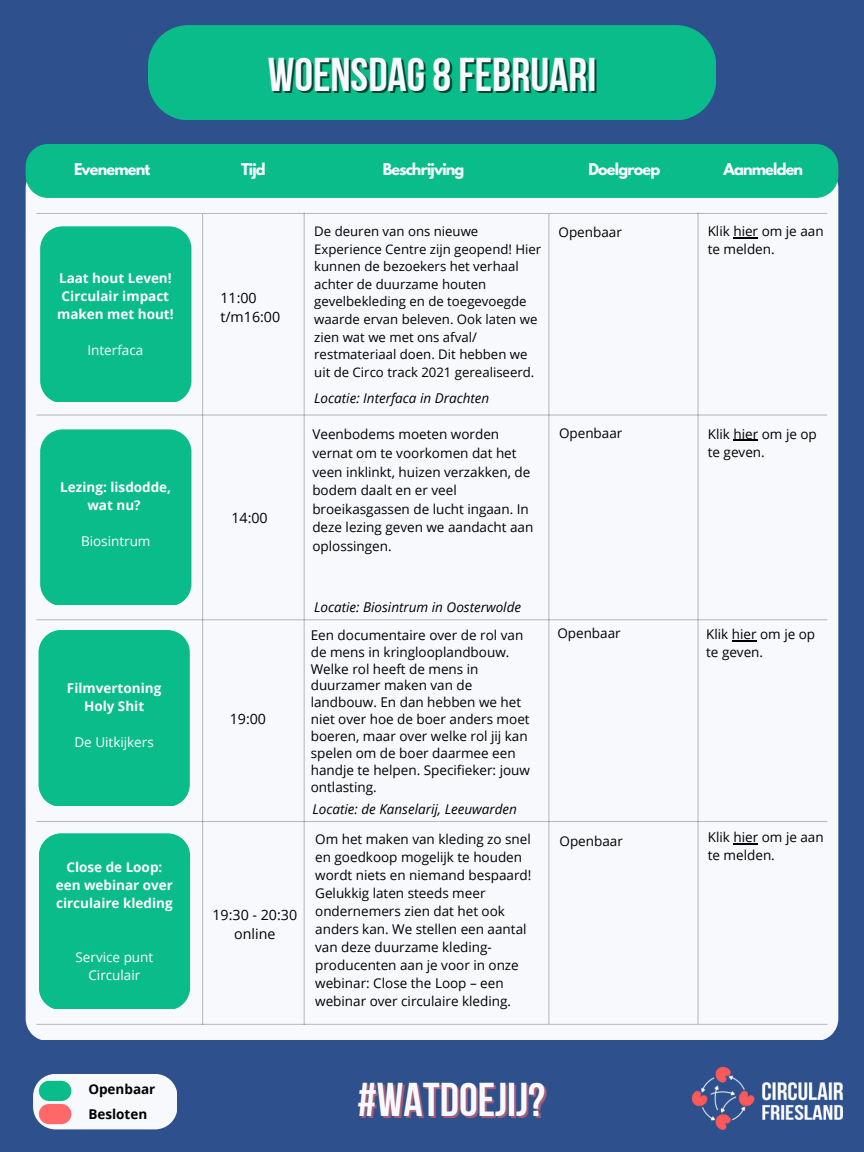
<style>
.page{position:relative;width:864px;height:1152px;background:#2e508d}
.page>*{position:absolute;margin:0;border:0;box-sizing:border-box;transform-origin:0 0}
.t1{font:47.25px "Bebas Neue Cyrillic";color:#f8f9fd}
.t2{font:700 14.4px "League Spartan";letter-spacing:-.055em;color:#f8f9fd}
.t3{font:14.25px/19.2px "Open Sans";color:#000;text-align:center}
.t4{font:13.5px/18px "Open Sans";color:#000}
.t5{font:700 13.5px/18px "Open Sans";color:#fff;text-align:center}
.t6{font:italic 13.5px "Open Sans";color:#000}
.t7{font:13.5px/18px "Open Sans";color:#fff;text-align:center}
.t8{font:700 13.5px/25.3px "Open Sans";color:#000}
.t9{font:13.2px/17.5px "Open Sans";color:#000}
</style>
<div class="page">
<img style="left:692px;top:1068px;width:150px;height:62px">
<div style="left:148px;top:25px;width:568px;height:94px;background:#09bc8a"></div>
<div style="left:26px;top:198px;width:812px;height:842px;background:#f8f9fd"></div>
<hr style="left:202px;top:214px;width:1px;height:811px;background:#000">
<hr style="left:304px;top:213px;width:1px;height:812px;background:#000">
<hr style="left:548px;top:214px;width:1px;height:810px;background:#000">
<hr style="left:36px;top:213px;width:791px;height:1px;background:#000">
<hr style="left:36px;top:619px;width:791px;height:1px;background:#000">
<hr style="left:697px;top:213px;width:2px;height:811px;background:#000">
<div style="left:26px;top:144px;width:812px;height:54px;background:#09bc8a"></div>
<hr style="left:36px;top:414px;width:791px;height:2px;background:#000">
<hr style="left:36px;top:821px;width:791px;height:1px;background:#000">
<hr style="left:36px;top:1024px;width:791px;height:1px;background:#000">
<svg style="left:33px;top:1074px;width:143px;height:55px"></svg>
<div style="left:49px;top:1081px;width:12px;height:20px;background:#09bc8a"></div>
<div style="left:49px;top:1104px;width:12px;height:20px;background:#ff6768"></div>
<div style="left:39px;top:833px;width:151px;height:176px;background:#09bc8a"></div>
<svg style="left:734px;top:843px;width:24px;height:1px"></svg>
<div style="left:40px;top:429px;width:151px;height:176px;background:#09bc8a"></div>
<svg style="left:734px;top:440px;width:24px;height:1px"></svg>
<hr style="left:733px;top:237px;width:25px;height:2px;background:#000">
<div style="left:39px;top:630px;width:151px;height:176px;background:#09bc8a"></div>
<svg style="left:732px;top:640px;width:25px;height:1px"></svg>
<div style="left:40px;top:226px;width:151px;height:176px;background:#09bc8a"></div>
<h1 class="t1" style="left:268px;top:56px;width:330px">WOENSDAG 8 FEBRUARI</h1>
<p class="t2" style="left:74px;top:162px;width:78px">Evenement</p>
<p class="t2" style="left:241px;top:162px;width:26px">Tijd</p>
<p class="t2" style="left:383px;top:162px;width:83px">Beschrijving</p>
<p class="t2" style="left:588px;top:162px;width:73px">Doelgroep</p>
<p class="t2" style="left:724px;top:162px;width:81px">Aanmelden</p>
<p class="t5" style="left:57px;top:269px;width:118px">Laat hout Leven!<br>Circulair impact maken met hout!</p>
<p class="t7" style="left:87px;top:341px;width:57px">Interfaca</p>
<p class="t5" style="left:60px;top:478px;width:112px">Lezing: lisdodde, wat nu?</p>
<p class="t7" style="left:81px;top:532px;width:71px">Biosintrum</p>
<p class="t5" style="left:67px;top:678px;width:96px">Filmvertoning<br>Holy Shit</p>
<p class="t7" style="left:74px;top:732px;width:81px">De Uitkijkers</p>
<p class="t5" style="left:56px;top:858px;width:119px">Close de Loop: een webinar over circulaire kleding</p>
<p class="t7" style="left:76px;top:948px;width:79px">Service punt<br>Circulair</p>
<p class="t8" style="left:88px;top:1076px;width:69px">Openbaar<br>Besloten</p>
<p class="t3" style="left:220px;top:288px;width:61px;text-align:left">11:00 t/m16:00</p>
<p class="t3" style="left:231px;top:508px;width:38px">14:00</p>
<p class="t9" style="left:314px;top:222px;width:229px">De deuren van ons nieuwe<br>Experience Centre zijn geopend! Hier kunnen de bezoekers het verhaal achter de duurzame houten gevelbekleding en de toegevoegde waarde ervan beleven. Ook laten we zien wat we met ons afval/ restmateriaal doen. Dit hebben we uit de Circo track 2021 gerealiseerd.</p>
<p class="t4" style="left:708px;top:222px;width:117px">Klik hier om je aan te melden.</p>
<p class="t6" style="left:314px;top:388px;width:177px">Locatie: Interfaca in Drachten</p>
<p class="t4" style="left:559px;top:223px;width:65px">Openbaar</p>
<p class="t4" style="left:312px;top:425px;width:222px;line-height:18.6px">Veenbodems moeten worden vernat om te voorkomen dat het veen inklinkt, huizen verzakken, de bodem daalt en er veel broeikasgassen de lucht ingaan. In deze lezing geven we aandacht aan oplossingen.</p>
<p class="t4" style="left:559px;top:424px;width:65px">Openbaar</p>
<p class="t4" style="left:708px;top:424px;width:111px">Klik hier om je op te geven.</p>
<p class="t3" style="left:230px;top:708px;width:38px">19:00</p>
<p class="t3" style="left:212px;top:904px;width:86px">19:30 - 20:30 online</p>
<p class="t6" style="left:314px;top:597px;width:209px">Locatie: Biosintrum in Oosterwolde</p>
<p class="t4" style="left:311px;top:626px;width:221px;line-height:16.8px">Een documentaire over de rol van de mens in kringlooplandbouw.<br>Welke rol heeft de mens in duurzamer maken van de landbouw. En dan hebben we het niet over hoe de boer anders moet boeren, maar over welke rol jij kan spelen om de boer daarmee een handje te helpen. Specifieker: jouw ontlasting.</p>
<p class="t6" style="left:312px;top:800px;width:206px">Locatie: de Kanselarij, Leeuwarden</p>
<p class="t4" style="left:557px;top:624px;width:65px">Openbaar</p>
<p class="t4" style="left:706px;top:625px;width:111px">Klik hier om je op te geven.</p>
<p class="t4" style="left:315px;top:830px;width:218px">Om het maken van kleding zo snel en goedkoop mogelijk te houden wordt niets en niemand bespaard!<br>Gelukkig laten steeds meer ondernemers zien dat het ook anders kan. We stellen een aantal van deze duurzame kleding&shy;producenten aan je voor in onze webinar: Close the Loop – een webinar over circulaire kleding.</p>
<p class="t4" style="left:559px;top:832px;width:65px">Openbaar</p>
<p class="t4" style="left:708px;top:828px;width:117px">Klik hier om je aan te melden.</p>
<h1 class="t1" style="left:358px;top:1080px;width:189px">#WATDOEJIJ?</h1>
</div>
